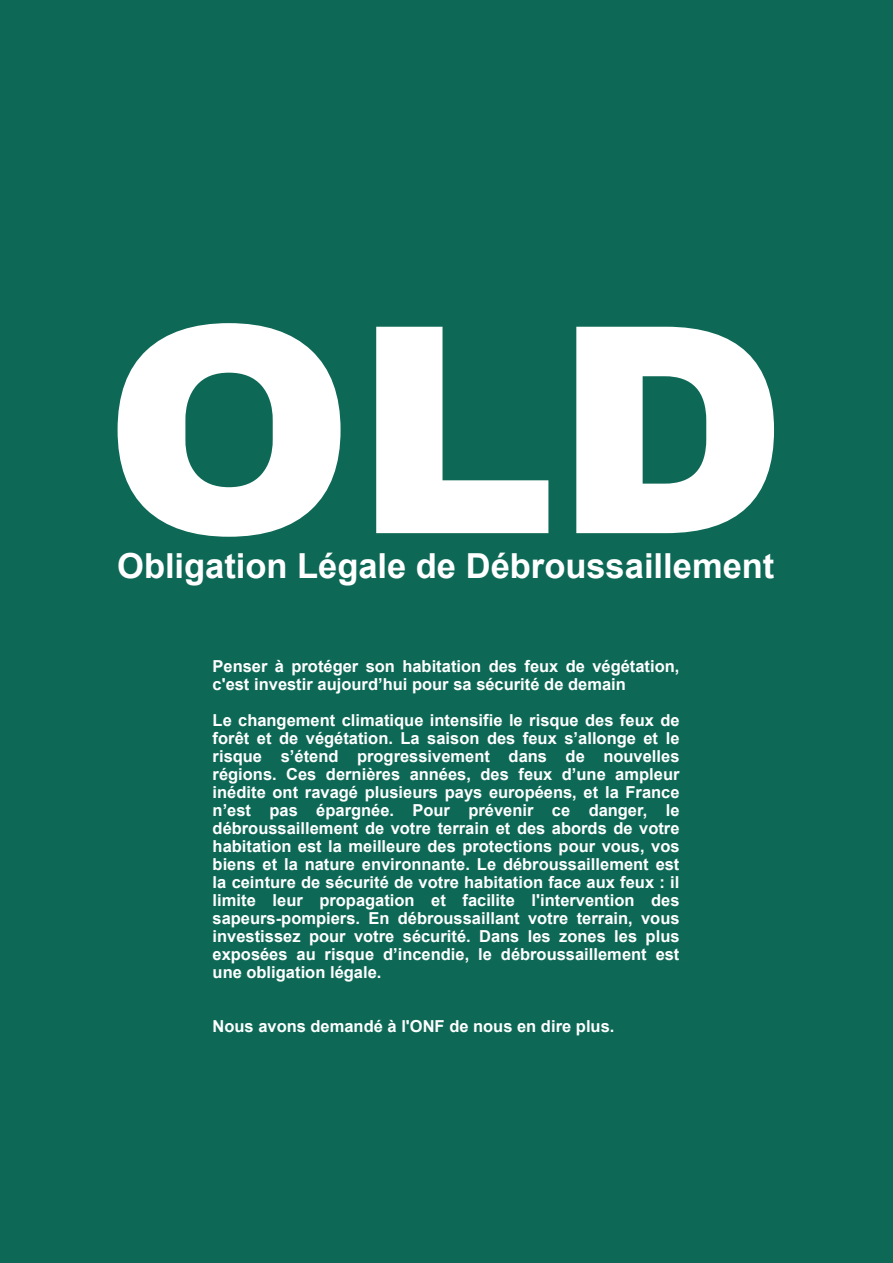
<style>
.page{position:relative;width:893px;height:1263px;background:#0d6956}
.page>*{position:absolute;margin:0;border:0;box-sizing:border-box;transform-origin:0 0}
.t1{font:900 300px "Archivo";color:#fff}
.t2{font:700 34.5px "Arial";color:#fff}
.t3{font:700 16.5px/18px "Arial";color:#fff}
</style>
<div class="page">
<h1 class="t1" style="left:104px;top:246px;width:685px">OLD</h1>
<h2 class="t2" style="left:117px;top:541px;width:659px">Obligation Légale de Débroussaillement</h2>
<p class="t3" style="left:213px;top:657px;width:468px">Penser à protéger son habitation des feux de végétation, c'est investir aujourd’hui pour sa sécurité de demain</p>
<p class="t3" style="left:213px;top:711px;width:468px;text-align:justify">Le changement climatique intensifie le risque des feux de forêt et de végétation. La saison des feux s’allonge et le risque s’étend progressivement dans de nouvelles régions. Ces dernières années, des feux d’une ampleur inédite ont ravagé plusieurs pays européens, et la France n’est pas épargnée. Pour prévenir ce danger, le débroussaillement de votre terrain et des abords de votre habitation est la meilleure des protections pour vous, vos biens et la nature environnante. Le débroussaillement est la ceinture de sécurité de votre habitation face aux feux : il limite leur propagation et facilite l'intervention des sapeurs-pompiers. En débroussaillant votre terrain, vous investissez pour votre sécurité. Dans les zones les plus exposées au risque d’incendie, le débroussaillement est une obligation légale.</p>
<p class="t3" style="left:213px;top:1017px;width:403px">Nous avons demandé à l'ONF de nous en dire plus.</p>
</div>
